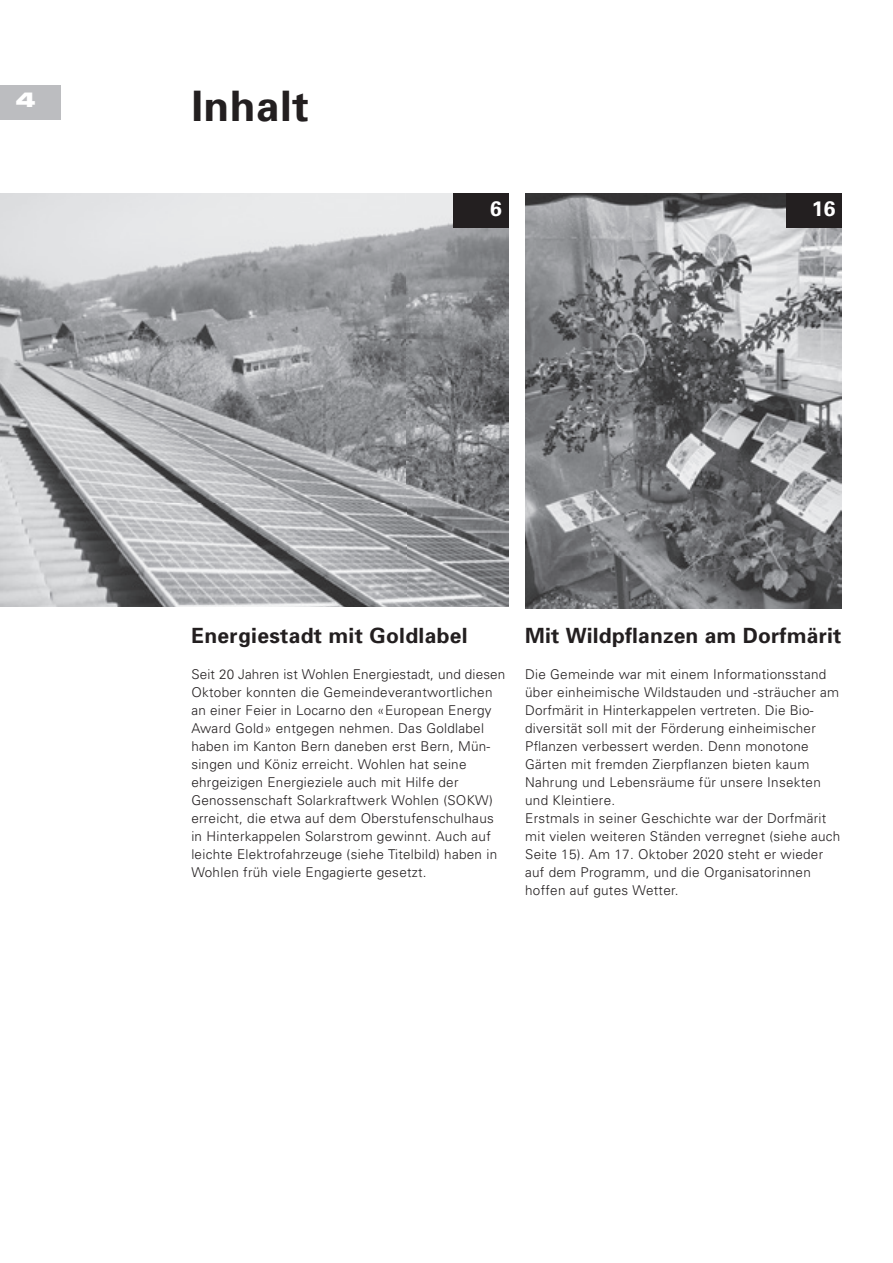
<style>
.page{position:relative;width:893px;height:1263px;background:#fff}
.page>*{position:absolute;margin:0;border:0;box-sizing:border-box;transform-origin:0 0}
.t1{font:700 42px "Univers";letter-spacing:.015em;color:#231f20}
.t2{font:700 21px "Univers";letter-spacing:.015em;color:#231f20}
.t3{font:700 21px "Univers";color:#fff}
.t4{font:900 expanded 21px "Helvetica Neue LT Com";color:#fff}
.t5{font:300 13.5px/18px "Univers";letter-spacing:.02em;color:#231f20}
</style>
<div class="page">
<div style="left:0;top:85px;width:61px;height:35px;background:#bcbdc0"></div>
<img style="left:525px;top:193px;width:317px;height:415px">
<img style="left:0;top:193px;width:508px;height:414px">
<div style="left:453px;top:193px;width:55px;height:34px;background:#231f20"></div>
<div style="left:787px;top:193px;width:55px;height:34px;background:#231f20"></div>
<h2 class="t4" style="left:15px;top:86px;width:22px">4</h2>
<h1 class="t1" style="left:191px;top:79px;width:119px">Inhalt</h1>
<h2 class="t3" style="left:490px;top:195px;width:13px">6</h2>
<h2 class="t3" style="left:812px;top:195px;width:25px">16</h2>
<h2 class="t2" style="left:191px;top:622px;width:278px">Energiestadt mit Goldlabel</h2>
<p class="t5" style="left:191px;top:665px;width:315px">Seit 20 Jahren ist Wohlen Energiestadt, und diesen Oktober konnten die Gemeindeverantwortlichen an einer Feier in Locarno den «European Energy Award Gold» entgegen nehmen. Das Goldlabel haben im Kanton Bern daneben erst Bern, Mün&shy;singen und Köniz erreicht. Wohlen hat seine ehrgei zigen Energieziele auch mit Hilfe der Genossenschaft Solarkraftwerk Wohlen (SOKW) erreicht, die etwa auf dem Oberstufenschulhaus in Hinterkappelen Solarstrom gewinnt. Auch auf leichte Elektrofahrzeuge (siehe Titelbild) haben in Wohlen früh viele Engagierte gesetzt.</p>
<h2 class="t2" style="left:525px;top:622px;width:318px">Mit Wildpflanzen am Dorfmärit</h2>
<p class="t5" style="left:525px;top:665px;width:317px">Die Gemeinde war mit einem Informationsstand über einheimische Wildstauden und -sträucher am Dorfmärit in Hinterkappelen vertreten. Die Bio&shy;diversität soll mit der Förderung einheimischer Pflanzen verbessert werden. Denn monotone Gärten mit fremden Zierpflanzen bieten kaum Nahrung und Lebensräume für unsere Insekten und Kleintiere.<br>Erstmals in seiner Geschichte war der Dorfmärit mit vielen weiteren Ständen verregnet (siehe auch Seite 15). Am 17. Oktober 2020 steht er wieder auf dem Programm, und die Organisatorinnen hoffen auf gutes Wetter.</p>
</div>
